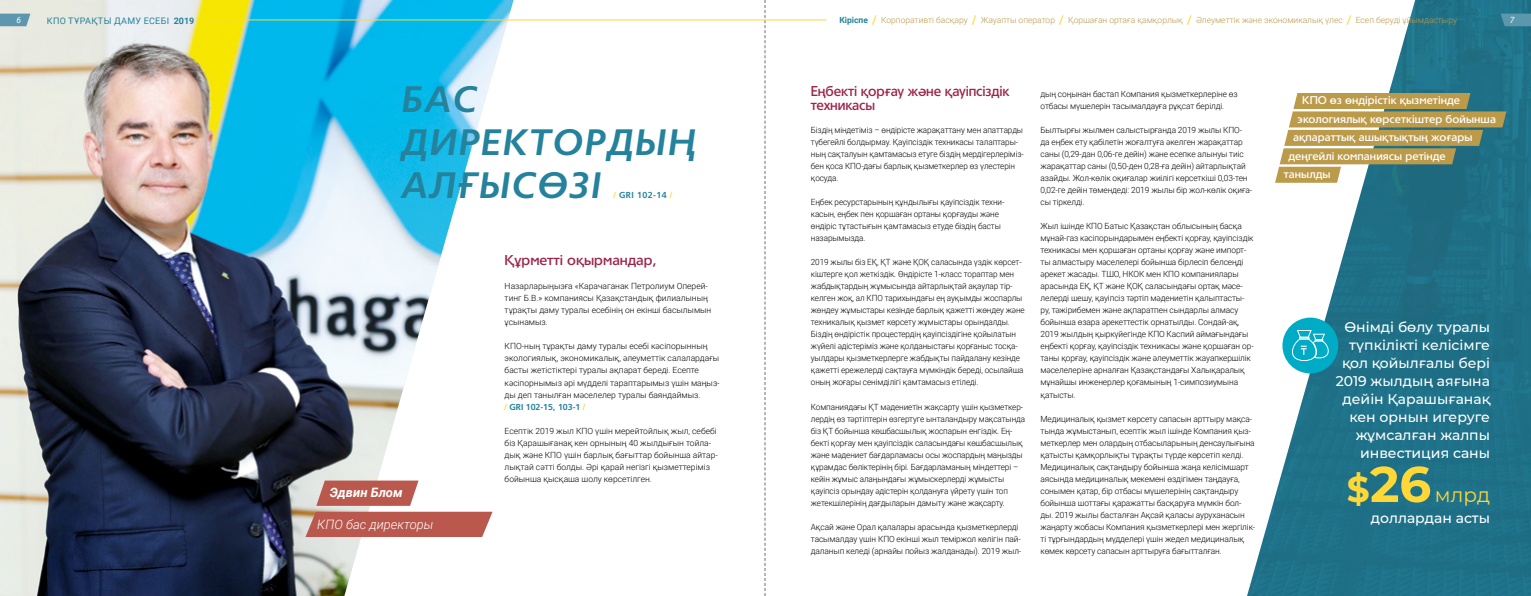
<style>
.page{position:relative;width:1531px;height:596px;background:#fff}
.page>*{position:absolute;margin:0;border:0;box-sizing:border-box;transform-origin:0 0}
.t1{font:700 50px "Montserrat";color:#ffd837}
.t2{font:italic 700 36px/43.2px "DS Tornado";letter-spacing:.05em;color:#24829c}
.t3{font:20px "Montserrat";color:#ffd837}
.t4{font:500 14px/18px "Montserrat";color:#fff;text-align:right}
.t5{font:500 14px/14px "DS Tornado";letter-spacing:-.01em;color:#9c244a;scale:.95 1}
.t6{font:500 14px "DS Tornado";letter-spacing:-.01em;color:#9c244a}
.t7{font:italic 300 13px "Roboto";color:#fff}
.t8{font:italic 700 13px "Roboto";color:#fff}
.t9{font:500 11px "DS Tornado";letter-spacing:.005em;color:#fff}
.t10{font:9px "Roboto";letter-spacing:.035em;color:#24829c}
.t11{font:300 8.5px/12px "Roboto";letter-spacing:-.01em;color:#000}
.t12{font:300 8.5px/12px "Roboto";letter-spacing:-.01em;color:#000;scale:.96 1}
.t13{font:300 8.5px "Roboto";color:#bb9a4a}
.t14{font:700 8.5px "DS Tornado";color:#24829c}
.t15{font:italic 8.5px "Roboto";color:#fff}
.s1{font-weight:700}
.s2{font-weight:700;color:#24829c}
.s3{font-weight:500;font-size:12px;color:#ffd837}
.s4{color:#ffd837}
.s5{font-size:36px}
</style>
<div class="page">
<img style="left:0;top:0;width:513px;height:595px">
<img style="left:1247px;top:0;width:284px;height:595px">
<svg style="left:764px;top:0;width:1px;height:595px"></svg>
<svg style="left:305px;top:511px;width:187px;height:25px;background:#bd6358"></svg>
<svg style="left:316px;top:480px;width:102px;height:25px;background:#bf675d"></svg>
<div style="left:1295px;top:93px;width:173px;height:16px;background:#bb9a4a"></div>
<div style="left:1291px;top:111px;width:213px;height:16px;background:#bb9a4a"></div>
<div style="left:1286px;top:130px;width:195px;height:16px;background:#bb9a4a"></div>
<div style="left:1281px;top:148px;width:173px;height:16px;background:#bb9a4a"></div>
<div style="left:1277px;top:167px;width:62px;height:16px;background:#bb9a4a"></div>
<div style="left:1282px;top:317px;width:56px;height:56px;background:#00abc5;border-radius:50%"></div>
<svg style="left:1292px;top:330px;width:37px;height:31px"></svg>
<svg style="left:1500px;top:14px;width:31px;height:12px"></svg>
<svg style="left:0;top:14px;width:30px;height:12px"></svg>
<hr style="left:204px;top:19px;width:622px;height:1px;background:#ffd837">
<p class="t15" style="left:16px;top:14px;width:6px">6</p>
<p class="t10" style="left:47px;top:14px;width:149px">КПО ТҰРАҚТЫ ДАМУ ЕСЕБІ <span class="s1">2019</span></p>
<p class="t13" style="left:839px;top:14px;width:619px"><span class="s2">Кіріспе</span> <span class="s3">/</span> Корпоративті басқару <span class="s3">/</span> Жауапты оператор <span class="s3">/</span> Қоршаған ортаға қамқорлық <span class="s3">/</span> Әлеуметтік және экономикалық үлес <span class="s3">/</span> Есеп беруді ұйымдастыру</p>
<p class="t15" style="left:1510px;top:14px;width:6px">7</p>
<h2 class="t2" style="left:402px;top:78px;width:295px">БАС<br>ДИРЕКТОРДЫҢ<br>АЛҒЫСӨЗІ</h2>
<p class="t14" style="left:613px;top:190px;width:60px"><span class="s4">/</span> GRI 102-14 <span class="s4">/</span></p>
<h3 class="t8" style="left:330px;top:483px;width:74px">Эдвин Блом</h3>
<h3 class="t7" style="left:317px;top:515px;width:118px">КПО бас директоры</h3>
<h3 class="t6" style="left:505px;top:253px;width:153px">Құрметті оқырмандар,</h3>
<p class="t11" style="left:505px;top:280px;width:208px">Назарларыңызға «Карачаганак Петролиум Оперей&shy;тинг Б.В.» компаниясы Қазақстандық филиалының тұрақты даму туралы есебінің он екінші басылымын ұсынамыз.</p>
<p class="t11" style="left:505px;top:340px;width:216px">КПО-ның тұрақты даму туралы есебі кәсіпорынның экологиялық, экономикалық, әлеуметтік салалардағы басты жетістіктері туралы ақпарат береді. Есепте кәсіпорнымыз әрі мүдделі тараптарымыз үшін маңыз&shy;ды деп танылған мәселелер туралы баяндай мыз.</p>
<p class="t14" style="left:505px;top:401px;width:82px"><span class="s4">/</span> GRI 102-15, 103-1 <span class="s4">/</span></p>
<p class="t11" style="left:505px;top:424px;width:215px">Есептік 2019 жыл КПО үшін мерейтойлық жыл, себебі біз Қарашығанақ кен орнының 40 жылдығын тойла&shy;дық және КПО үшін барлық бағыттар бойынша айтар&shy;лықтай сәтті болды. Әрі қарай негізгі қызметтеріміз бойынша қысқаша шолу көрсетілген.</p>
<h3 class="t5" style="left:811px;top:84px;width:211px">Еңбекті қорғау және қауіпсіздік техникасы</h3>
<p class="t12" style="left:811px;top:124px;width:223px">Біздің міндетіміз – өндірісте жарақаттану мен апаттарды түбегейлі болдырмау. Қауіпсіздік техникасы талаптары&shy;ның сақталуын қамтамасыз етуге біздің мердігерлеріміз&shy;бен қоса КПО-дағы барлық қызметкерлер өз үлестерін қосуда.</p>
<p class="t12" style="left:811px;top:196px;width:203px">Еңбек ресурстарының құндылығы қауіпсіздік техни&shy;касын, еңбек пен қоршаған ортаны қорғауды және өндіріс тұтастығын қамтамасыз етуде біздің басты назарымызда.</p>
<p class="t12" style="left:811px;top:256px;width:224px">2019 жылы біз ЕҚ, ҚТ және ҚОҚ саласында үздік көрсет&shy;кіштерге қол жеткіздік. Өндірісте 1-класс тораптар мен жабдықтардың жұмысында айтарлықтай ақаулар тір&shy;келген жоқ, ал КПО тарихындағы ең ауқымды жоспарлы жөндеу жұмыстары кезінде барлық қажетті жөндеу және техникалық қызмет көрсету жұмыстары орындалды.<br>Біздің өндірістік процестердің қауіпсіздігіне қойылатын жүйелі әдістеріміз және қолданыстағы қорғаныс тосқа&shy;уылдары қызметкерлерге жабдықты пайдалану кезінде қажетті ережелерді сақтауға мүмкіндік береді, осылайша оның жоғары сенімділігі қамтамасыз етіледі.</p>
<p class="t12" style="left:811px;top:400px;width:225px">Компаниядағы ҚТ мәдениетін жақсарту үшін қызметкер&shy;лердің өз тәртіптерін өзгертуге ынталандыру мақсатында біз ҚТ бойынша көшбасшылық жоспарын енгіздік. Ең&shy;бекті қорғау мен қауіпсіздік саласындағы көшбасшылық және мәдениет бағдарламасы осы жоспардың маңызды құрамдас бөліктерінің бірі. Бағдарламаның міндеттері – кейін жұмыс алаңындағы жұмыскерлерді жұмысты қауіпсіз орындау әдістерін қолдануға үйрету үшін топ жетекшілерінің дағдыларын дамыту және жақсарту.</p>
<p class="t11" style="left:811px;top:520px;width:212px">Ақсай және Орал қалалары арасында қызметкерлерді тасымалдау үшін КПО екінші жыл теміржол көлігін пай&shy;даланып келеді (арнайы пойыз жалданады). 2019 жыл-</p>
<p class="t11" style="left:1040px;top:88px;width:199px">дың соңынан бастап Компания қызметкерлеріне өз отбасы мүшелерін тасымалдауға рұқсат берілді.</p>
<p class="t11" style="left:1040px;top:124px;width:213px">Былтырғы жылмен салыстырғанда 2019 жылы КПО&shy;да еңбек ету қабілетін жоғалтуға әкелген жарақаттар саны (0,29-дан 0,06-ге дейін) және есепке алынуы тиіс жарақаттар саны (0,50-ден 0,28-ға дейін) айтарлықтай азайды. Жол-көлік оқиғалар жиілігі көрсеткіші 0,03-тен 0,02-ге дейін төмендеді: 2019 жылы бір жол-көлік оқиға&shy;сы тіркелді.</p>
<p class="t11" style="left:1040px;top:220px;width:215px">Жыл ішінде КПО Батыс Қазақстан облысының басқа мұнай-газ кәсіпорындарымен еңбекті қорғау, қауіпсіздік техникасы мен қоршаған ортаны қорғау және импорт&shy;ты алмастыру мәселелері бойынша бірлесіп белсеңді әрекет жасады. ТШО, НКОК мен КПО компаниялары арасында ЕҚ, ҚТ және ҚОҚ саласындағы ортақ мәсе&shy;лелерді шешу, қауіпсіз тәртіп мәдениетін қалыптасты&shy;ру, тәжірибемен және ақпаратпен сындарлы алмасу бойынша өзара әрекеттестік орнатылды. Сондай-ақ, 2019 жылдың қыркүйегінде КПО Каспий аймағындағы еңбекті қорғау, қауіпсіздік техникасы және қоршаған ор&shy;таны қорғау, қауіпсіздік және әлеуметтік жауапкершілік мәселелеріне арналған Қазақстандағы Халықаралық мұнайшы инженерлер қоғамының 1-симпозиумына қатысты.</p>
<p class="t11" style="left:1040px;top:412px;width:216px">Медициналық қызмет көрсету сапасын арттыру мақса&shy;тында жұмыстанып, есептік жыл ішінде Компания қыз&shy;меткерлер мен олардың отбасыларының денсаулығына қатысты қамқорлықты тұрақты түрде көрсетіп келді.<br>Медициналық сақтандыру бойынша жаңа келісімшарт аясында медициналық мекемені өздігімен таңдауға, сонымен қатар, бір отбасы мүшелерінің сақтандыру бойынша шоттағы қаражатты басқаруға мүмкін бол&shy;ды. 2019 жылы басталған Ақсай қаласы ауруханасын жаңарту жобасы Компания қызметкерлері мен жергілік&shy;ті тұрғындардың мүдделері үшін жедел медициналық көмек көрсету сапасын арттыруға бағытталған.</p>
<p class="t9" style="left:1302px;top:94px;width:159px">КПО өз өндірістік қызметінде</p>
<p class="t9" style="left:1297px;top:113px;width:200px">экологиялық көрсеткіштер бойынша</p>
<p class="t9" style="left:1293px;top:131px;width:181px">ақпараттық ашықтықтың жоғары</p>
<p class="t9" style="left:1288px;top:150px;width:159px">деңгейлі компаниясы ретінде</p>
<p class="t9" style="left:1284px;top:168px;width:48px">танылды</p>
<h3 class="t4" style="left:1335px;top:317px;width:156px">Өнімді бөлу туралы түпкілікті келісімге қол қойылғалы бері<br>2019 жылдың аяғына дейін Қарашығанақ кен орнын игеруге жұмсалған жалпы инвестиция саны</h3>
<h1 class="t1" style="left:1347px;top:448px;width:86px"><span class="s5">$</span>26</h1>
<h3 class="t3" style="left:1435px;top:481px;width:57px">млрд</h3>
<h3 class="t4" style="left:1371px;top:508px;width:121px">доллардан асты</h3>
</div>
